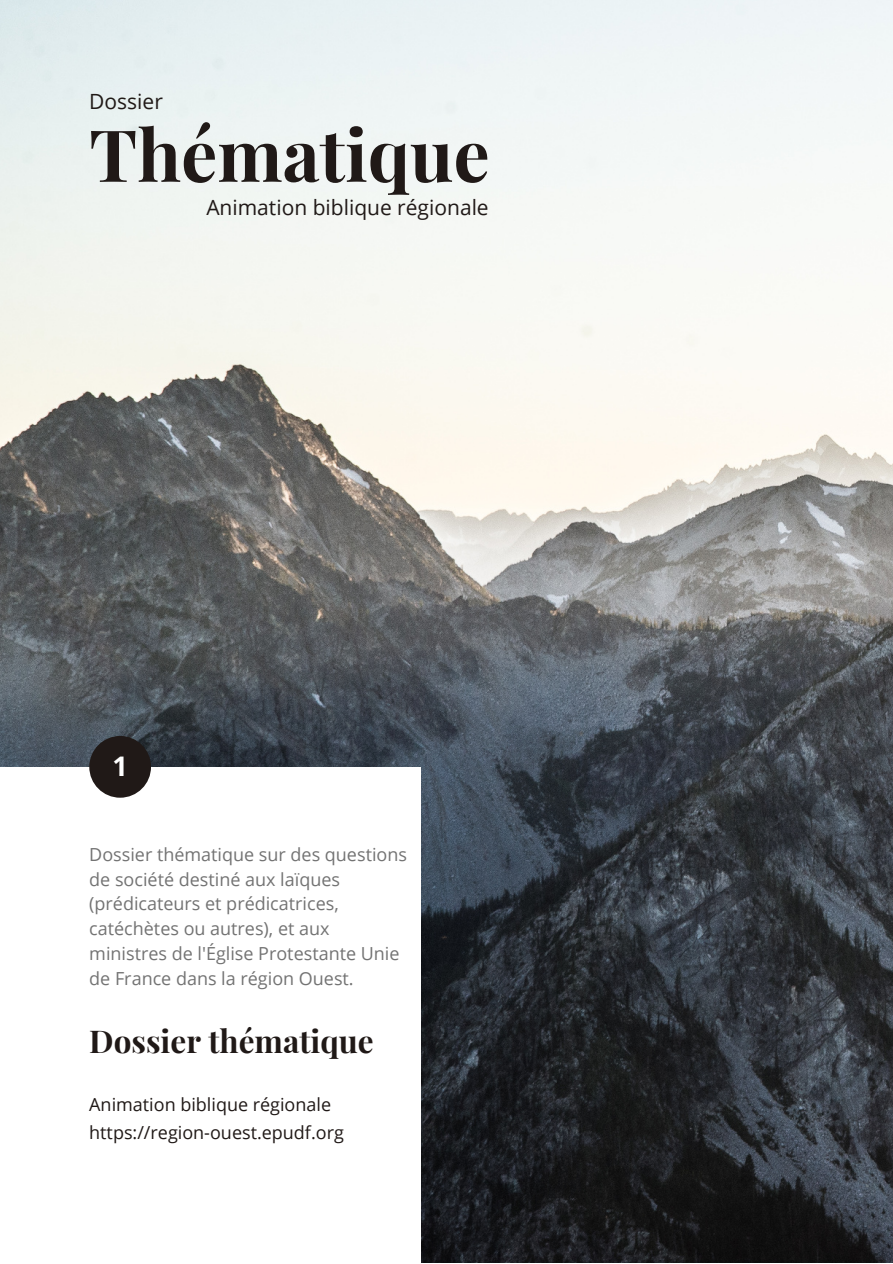
<style>
.page{position:relative;width:893px;height:1264px;background:#fff}
.page>*{position:absolute;margin:0;border:0;box-sizing:border-box;transform-origin:0 0}
.t1{font:700 72px "Playfair Display";color:#201917}
.t2{font:700 31.5px "Playfair Display";color:#201917}
.t3{font:700 27px "Open Sans";color:#fff}
.t4{font:21px "Open Sans";color:#201917}
.t5{font:18px/24.8px "Open Sans";color:#737373}
.t6{font:18px "Open Sans";color:#201917}
</style>
<div class="page">
<img style="left:0;top:0;width:892px;height:1262px">
<div style="left:0;top:766px;width:421px;height:496px;background:#fff"></div>
<div style="left:89px;top:736px;width:62px;height:61px;background:#201917;border-radius:50%"></div>
<p class="t4" style="left:89px;top:86px;width:75px">Dossier</p>
<p class="t1" style="left:89px;top:104px;width:402px">Thématique</p>
<p class="t4" style="left:206px;top:193px;width:284px">Animation biblique régionale</p>
<p class="t3" style="left:112px;top:747px;width:17px">1</p>
<p class="t5" style="left:89px;top:841px;width:319px">Dossier thématique sur des questions de société destiné aux laïques (prédicateurs et prédicatrices, catéchètes ou autres), et aux ministres de l'Église Protestante Unie de France dans la région Ouest.</p>
<p class="t2" style="left:89px;top:1018px;width:286px">Dossier thématique</p>
<p class="t6" style="left:89px;top:1091px;width:243px">Animation biblique régionale</p>
<p class="t6" style="left:89px;top:1119px;width:256px">https://region-ouest.epudf.org</p>
</div>
